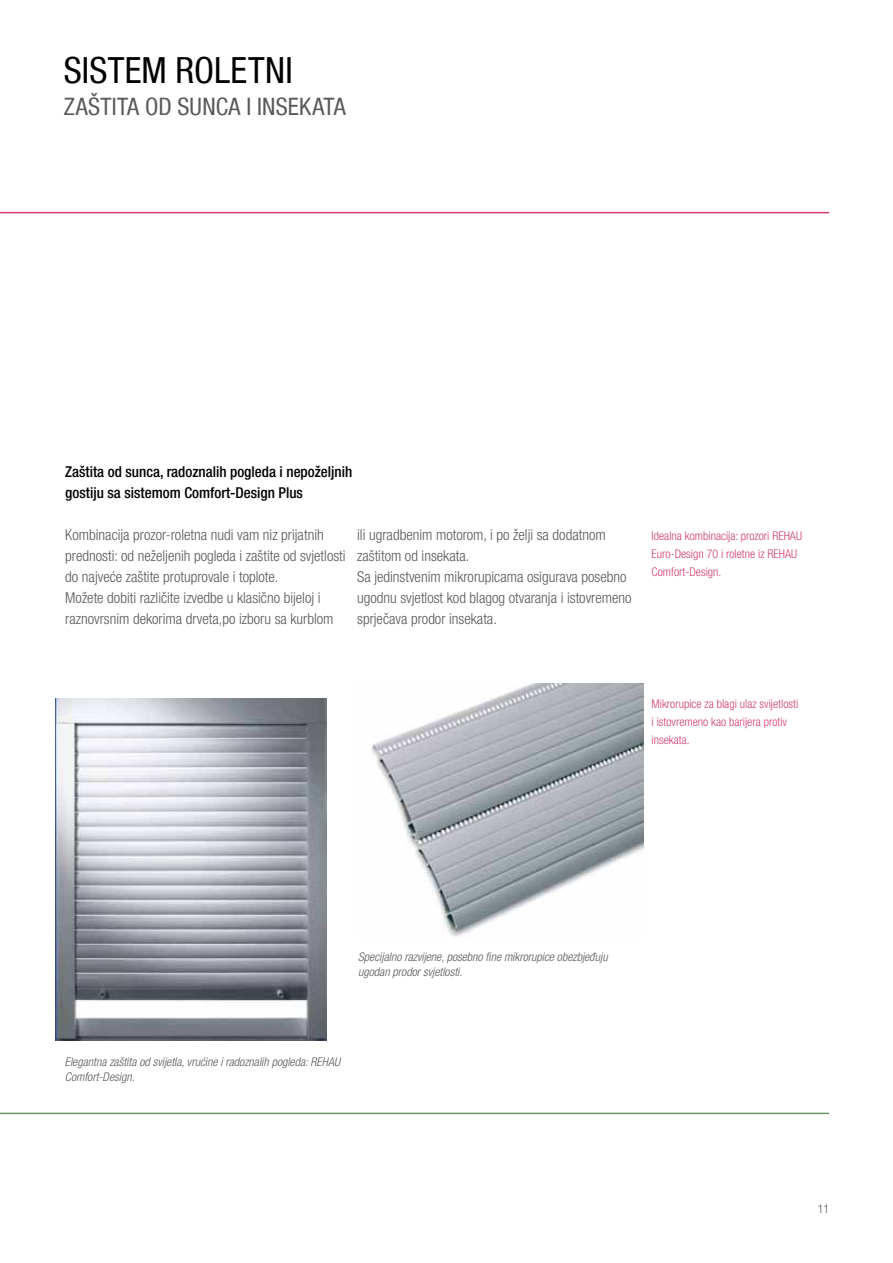
<style>
.page{position:relative;width:893px;height:1263px;background:#fff}
.page>*{position:absolute;margin:0;border:0;box-sizing:border-box;transform-origin:0 0}
.t1{font:condensed 36px "Helvetica Neue LT Com";letter-spacing:.01em;color:#000}
.t2{font:condensed 24px "Helvetica Neue LT Com";letter-spacing:.01em;color:#58595b}
.t3{font:300 condensed 15px/21px "Helvetica Neue LT Com";color:#58595b}
.t4{font:500 condensed 15px/21px "Helvetica Neue LT Com";color:#000}
.t5{font:italic 300 condensed 12px/15px "Helvetica Neue LT Com";color:#58595b}
.t6{font:300 condensed 12px/18px "Helvetica Neue LT Com";color:#d13f76}
.t7{font:300 condensed 12px "Helvetica Neue LT Com";color:#58595b}
</style>
<div class="page">
<hr style="left:0;top:212px;width:829px;height:1px;background:#d13f76">
<hr style="left:0;top:1113px;width:829px;height:1px;background:#699667">
<img style="left:55px;top:698px;width:271px;height:343px">
<img style="left:371px;top:684px;width:272px;height:253px">
<h1 class="t1" style="left:64px;top:49px;width:46px">SISTEM</h1>
<h1 class="t1" style="left:176px;top:49px;width:119px">ROLETNI</h1>
<h2 class="t2" style="left:64px;top:92px;width:283px">ZAŠTITA OD SUNCA I INSEKATA</h2>
<p class="t4" style="left:65px;top:461px;width:288px">Zaštita od sunca, radoznalih pogleda i nepoželjnih gostiju sa sistemom Comfort-Design Plus</p>
<p class="t3" style="left:65px;top:525px;width:282px">Kombinacija prozor-roletna nudi vam niz prijatnih prednosti: od neželjenih pogleda i zaštite od svjetlosti do najveće zaštite protuprovale i toplote.<br>Možete dobiti različite izvedbe u klasično bijeloj i raznovrsnim dekorima drveta,po izboru sa kurblom</p>
<p class="t3" style="left:357px;top:525px;width:276px">ili ugradbenim motorom, i po želji sa dodatnom zaštitom od insekata.<br>Sa jedinstvenim mikrorupicama osigurava posebno ugodnu svjetlost kod blagog otvaranja i istovremeno sprječava prodor insekata.</p>
<p class="t6" style="left:652px;top:527px;width:152px">Idealna kombinacija: prozori REHAU<br>Euro-Design 70 i roletne iz REHAU<br>Comfort-Design.</p>
<p class="t6" style="left:652px;top:695px;width:148px">Mikrorupice za blagi ulaz svijetlosti i istovremeno kao barijera protiv insekata.</p>
<p class="t5" style="left:358px;top:949px;width:251px">Specijalno razvijene, posebno fine mikrorupice obezbjeđuju ugodan prodor svjetlosti.</p>
<p class="t5" style="left:65px;top:1054px;width:277px">Elegantna zaštita od svijetla, vrućine i radoznalih pogleda: REHAU<br>Comfort-Design.</p>
<p class="t7" style="left:818px;top:1201px;width:13px">11</p>
</div>
